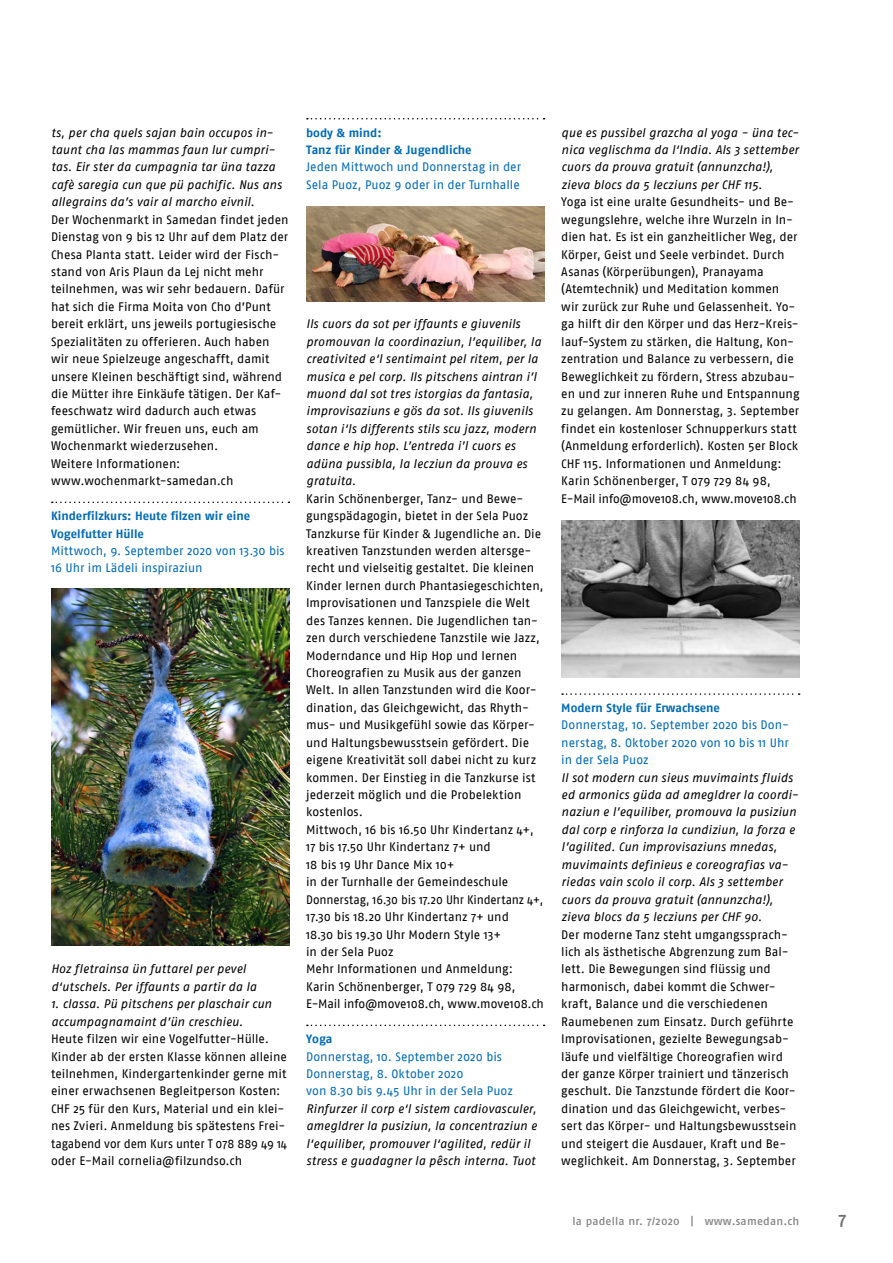
<style>
.page{position:relative;width:893px;height:1263px;background:#fff}
.page>*{position:absolute;margin:0;border:0;box-sizing:border-box;transform-origin:0 0}
.t1{font:18px "Fago No Med";color:#6e6e6e}
.t2{font:12.3px/17.4px "Fago No";color:#000}
.t3{font:italic 12.3px/17.4px "Fago No";letter-spacing:.005em;color:#000}
.t4{font:12.3px/17.4px "Fago No";color:#006bb6}
.t5{font:700 12px/17.4px "Fago No Lf";color:#006bb6}
.t6{font:11.25px "Fago No Med";letter-spacing:.02em;color:#868786}
</style>
<div class="page">
<svg style="left:52px;top:502px;width:237px;height:1px"></svg>
<img style="left:51px;top:589px;width:238px;height:357px">
<svg style="left:307px;top:118px;width:238px;height:1px"></svg>
<svg style="left:307px;top:1025px;width:238px;height:1px"></svg>
<img style="left:306px;top:206px;width:238px;height:96px">
<svg style="left:562px;top:693px;width:238px;height:2px"></svg>
<img style="left:561px;top:520px;width:238px;height:157px">
<p class="t3" style="left:51px;top:123px;width:232px">ts, per cha quels sajan bain occupos in&shy;taunt cha las mammas faun lur cumpri&shy;tas. Eir ster da cumpagnia tar üna tazza cafè saregia cun que pü pachific. Nus ans allegrains da’s vair al marcho eivnil.</p>
<p class="t2" style="left:51px;top:211px;width:239px">Der Wochenmarkt in Samedan findet jeden Dienstag von 9 bis 12 Uhr auf dem Platz der Chesa Planta statt. Leider wird der Fisch&shy;stand von Aris Plaun da Lej nicht mehr teilnehmen, was wir sehr bedauern. Dafür hat sich die Firma Moita von Cho d’Punt bereit erklärt, uns jeweils portugiesische Spezialitäten zu offerieren. Auch haben wir neue Spielzeuge angeschafft, damit unsere Kleinen beschäftigt sind, während die Mütter ihre Einkäufe tätigen. Der Kaf&shy;feeschwatz wird dadurch auch etwas gemütlicher. Wir freuen uns, euch am Wochenmarkt wiederzusehen.<br>Weitere Informationen: www.wochenmarkt-samedan.ch</p>
<p class="t5" style="left:51px;top:507px;width:201px">Kinderfilzkurs: Heute filzen wir eine<br>Vogelfutter Hülle</p>
<p class="t4" style="left:51px;top:542px;width:235px">Mittwoch, 9. September 2020 von 13.30 bis<br>16 Uhr im Lädeli inspiraziun</p>
<p class="t3" style="left:51px;top:960px;width:207px">Hoz fletrainsa ün futtarel per pevel d‘utschels. Per iffaunts a partir da la</p>
<p class="t3" style="left:51px;top:995px;width:222px">1. classa. Pü pitschens per plaschair cun accumpagnamaint d’ün creschieu.</p>
<p class="t2" style="left:51px;top:1030px;width:238px">Heute filzen wir eine Vogelfutter-Hülle.<br>Kinder ab der ersten Klasse können alleine teilnehmen, Kindergartenkinder gerne mit einer erwachsenen Begleitperson Kosten:<br>CHF 25 für den Kurs, Material und ein klei&shy;nes Zvieri. Anmeldung bis spätestens Frei&shy;tagabend vor dem Kurs unter T 078 889 49 14 oder E-Mail cornelia@filzundso.ch</p>
<p class="t5" style="left:306px;top:123px;width:167px">body &amp; mind:<br>Tanz für Kinder &amp; Jugendliche</p>
<p class="t4" style="left:306px;top:158px;width:216px">Jeden Mittwoch und Donnerstag in der<br>Sela Puoz, Puoz 9 oder in der Turnhalle</p>
<p class="t3" style="left:306px;top:315px;width:237px">Ils cuors da sot per iffaunts e giuvenils promouvan la coordinaziun, l’equiliber, la creativited e‘l sentimaint pel ritem, per la musica e pel corp. Ils pitschens aintran i’l muond dal sot tres istorgias da fantasia, improvisaziuns e gös da sot. Ils giuvenils sotan i‘ls differents stils scu jazz, modern dance e hip hop. L’entreda i’l cuors es adüna pussibla, la lecziun da prouva es gratuita.</p>
<p class="t2" style="left:306px;top:489px;width:239px">Karin Schönenberger, Tanz- und Bewe&shy;gungspädagogin, bietet in der Sela Puoz Tanzkurse für Kinder &amp; Jugendliche an. Die kreativen Tanzstunden werden altersge&shy;recht und vielseitig gestaltet. Die kleinen Kinder lernen durch Phantasiegeschichten, Improvisationen und Tanzspiele die Welt des Tanzes kennen. Die Jugendlichen tan&shy;zen durch verschiedene Tanzstile wie Jazz, Moderndance und Hip Hop und lernen Choreografien zu Musik aus der ganzen Welt. In allen Tanzstunden wird die Koor&shy;dination, das Gleichgewicht, das Rhyth&shy;mus- und Musikgefühl sowie das Körper&shy;und Haltungsbewusstsein gefördert. Die eigene Kreativität soll dabei nicht zu kurz kommen. Der Einstieg in die Tanzkurse ist jederzeit möglich und die Probelektion kostenlos.<br>Mittwoch, 16 bis 16.50 Uhr Kindertanz 4+, 17 bis 17.50 Uhr Kindertanz 7+ und<br>18 bis 19 Uhr Dance Mix 10+<br>in der Turnhalle der Gemeindeschule Donnerstag, 16.30 bis 17.20 Uhr Kindertanz 4+, 17.30 bis 18.20 Uhr Kindertanz 7+ und<br>18.30 bis 19.30 Uhr Modern Style 13+<br>in der Sela Puoz<br>Mehr Informationen und Anmeldung:<br>Karin Schönenberger, T 079 729 84 98, E-Mail info@move108.ch, www.move108.ch</p>
<p class="t5" style="left:306px;top:1030px;width:28px">Yoga</p>
<p class="t4" style="left:306px;top:1047px;width:208px">Donnerstag, 10. September 2020 bis<br>Donnerstag, 8. Oktober 2020<br>von 8.30 bis 9.45 Uhr in der Sela Puoz</p>
<p class="t3" style="left:306px;top:1100px;width:232px">Rinfurzer il corp e‘l sistem cardiovasculer, amegldrer la pusiziun, la concentraziun e l‘equiliber, promouver l‘agilited, redür il stress e guadagner la pêsch interna. Tuot</p>
<p class="t3" style="left:561px;top:123px;width:239px">que es pussibel grazcha al yoga - üna tec&shy;nica veglischma da l‘India. Als 3 settember cuors da prouva gratuit (annunzcha!), zieva blocs da 5 lecziuns per CHF 115.</p>
<p class="t2" style="left:561px;top:193px;width:240px">Yoga ist eine uralte Gesundheits- und Be&shy;wegungslehre, welche ihre Wurzeln in In&shy;dien hat. Es ist ein ganzheitlicher Weg, der Körper, Geist und Seele verbindet. Durch Asanas (Körperübungen), Pranayama (Atemtechnik) und Meditation kommen wir zurück zur Ruhe und Gelassenheit. Yo&shy;ga hilft dir den Körper und das Herz-Kreis&shy;lauf-System zu stärken, die Haltung, Kon&shy;zentration und Balance zu verbessern, die Beweglichkeit zu fördern, Stress abzubau&shy;en und zur inneren Ruhe und Entspannung zu gelangen. Am Donnerstag, 3. September findet ein kostenloser Schnupperkurs statt (Anmeldung erforderlich). Kosten 5er Block CHF 115. Informationen und Anmeldung:<br>Karin Schönenberger, T 079 729 84 98, E-Mail info@move108.ch, www.move108.ch</p>
<p class="t5" style="left:561px;top:699px;width:160px">Modern Style für Erwachsene</p>
<p class="t4" style="left:561px;top:716px;width:229px;text-align:justify">Donnerstag, 10. September 2020 bis Don&shy;nerstag, 8. Oktober 2020 von 10 bis 11 Uhr in der Sela Puoz</p>
<p class="t3" style="left:561px;top:768px;width:239px">Il sot modern cun sieus muvimaints fluids ed armonics güda ad amegldrer la coordi&shy;naziun e l’equiliber, promouva la pusiziun dal corp e rinforza la cundiziun, la forza e l’agilited. Cun improvisaziuns mnedas, muvimaints definieus e coreografias va&shy;riedas vain scolo il corp. Als 3 settember cuors da prouva gratuit (annunzcha!), zieva blocs da 5 lecziuns per CHF 90.</p>
<p class="t2" style="left:561px;top:925px;width:237px">Der moderne Tanz steht umgangssprach&shy;lich als ästhetische Abgrenzung zum Bal&shy;lett. Die Bewegungen sind flüssig und harmonisch, dabei kommt die Schwer&shy;kraft, Balance und die verschiedenen Raumebenen zum Einsatz. Durch geführte Improvisationen, gezielte Bewegungsab&shy;läufe und vielfältige Choreografien wird der ganze Körper trainiert und tänzerisch geschult. Die Tanzstunde fördert die Koor&shy;dination und das Gleichgewicht, verbes&shy;sert das Körper- und Haltungsbewusstsein und steigert die Ausdauer, Kraft und Be&shy;weglichkeit. Am Donnerstag, 3. September</p>
<p class="t6" style="left:572px;top:1214px;width:229px">la padella nr. 7/2020 | www.samedan.ch</p>
<h1 class="t1" style="left:838px;top:1208px;width:9px">7</h1>
</div>
